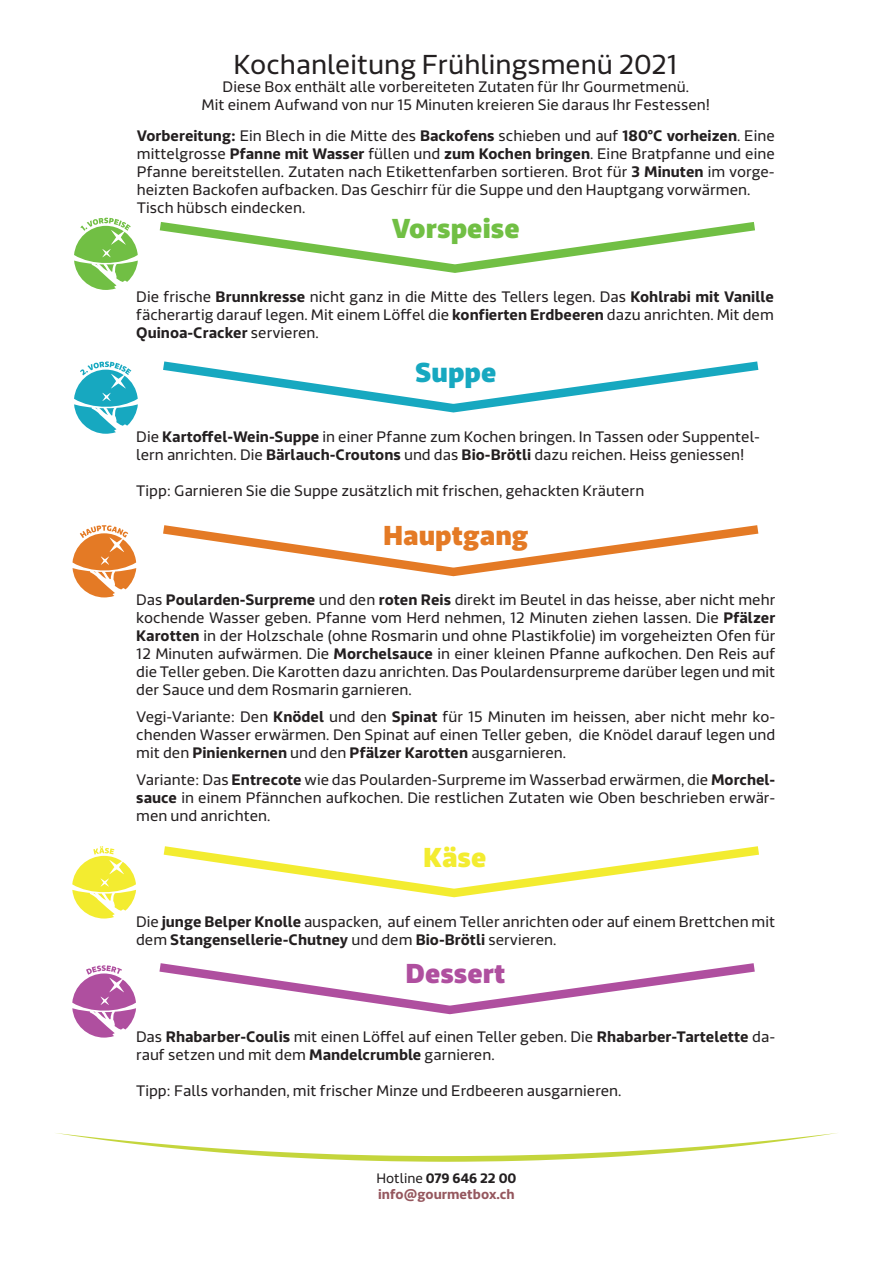
<style>
.page{position:relative;width:893px;height:1263px;background:#fff}
.page>*{position:absolute;margin:0;border:0;box-sizing:border-box;transform-origin:0 0}
.Header_Third{font:27px "Riona Sans";color:#231f20}
.Header_Third-2{font:900 27px "Riona Sans";color:#71bf44}
.Header_Third-3{font:900 27px "Riona Sans";color:#e47a25}
.Header_Third-4{font:900 27px "Riona Sans";color:#af4f9f}
.Header_Third-5{font:900 27px "Riona Sans";color:#17a8c0}
.Header_Third-6{font:900 27px "Riona Sans";color:#f3ec30}
.Body_Text{font:15px/18px "Riona Sans";color:#231f20;text-align:justify}
.Adress_Information{font:700 13.5px/16.2px "Riona Sans";color:#95575e}
.s1{font-weight:700}
.s2{font-weight:400;color:#231f20}
.s3{color:#231f20}
</style>
<div class="page">
<svg style="left:159px;top:222px;width:596px;height:51px"></svg>
<svg style="left:74px;top:218px;width:64px;height:72px"></svg>
<svg style="left:74px;top:361px;width:64px;height:73px"></svg>
<svg style="left:72px;top:525px;width:64px;height:72px"></svg>
<svg style="left:72px;top:846px;width:64px;height:72px"></svg>
<svg style="left:72px;top:965px;width:64px;height:72px"></svg>
<svg style="left:56px;top:1133px;width:781px;height:29px"></svg>
<svg style="left:163px;top:361px;width:596px;height:52px"></svg>
<svg style="left:163px;top:525px;width:596px;height:52px"></svg>
<svg style="left:159px;top:963px;width:596px;height:52px"></svg>
<svg style="left:163px;top:846px;width:596px;height:52px"></svg>
<p class="Header_Third" style="left:234px;top:48px;width:446px">Kochanleitung Frühlingsmenü 2021</p>
<p class="Body_Text" style="left:223px;top:78px;width:468px">Diese Box enthält alle vorbereiteten Zutaten für Ihr Gourmetmenü.</p>
<p class="Body_Text" style="left:202px;top:96px;width:510px">Mit einem Aufwand von nur 15 Minuten kreieren Sie daraus Ihr Festessen!</p>
<p class="Body_Text" style="left:137px;top:127px;width:639px"><span class="s1">Vorbereitung:</span> Ein Blech in die Mitte des <span class="s1">Backofens</span> schieben und auf <span class="s1">180°C vorheizen</span>. Eine mittelgrosse <span class="s1">Pfanne mit Wasser</span> füllen und <span class="s1">zum Kochen bringen</span>. Eine Bratpfanne und eine Pfanne bereitstellen. Zutaten nach Etikettenfarben sortieren. Brot für <span class="s1">3 Minuten</span> im vorge&shy;heizten Backofen aufbacken. Das Geschirr für die Suppe und den Hauptgang vorwärmen.</p>
<p class="Body_Text" style="left:137px;top:199px;width:170px">Tisch hübsch eindecken.</p>
<p class="Header_Third-2" style="left:392px;top:211px;width:130px">Vorspeise</p>
<p class="Body_Text" style="left:136px;top:288px;width:639px">Die frische <span class="s1">Brunnkresse</span> nicht ganz in die Mitte des Tellers legen. Das <span class="s1">Kohlrabi mit Vanille </span>fächerartig darauf legen. Mit einem Löffel die <span class="s1">konfierten Erdbeeren</span> dazu anrichten. Mit dem <span class="s1">Quinoa-Cracker</span> servieren.</p>
<p class="Header_Third-5" style="left:415px;top:354px;width:83px">Suppe</p>
<p class="Body_Text" style="left:136px;top:428px;width:625px">Die <span class="s1">Kartoffel-Wein-Suppe</span> in einer Pfanne zum Kochen bringen. In Tassen oder Suppentel&shy;lern anrichten. Die <span class="s1">Bärlauch-Croutons</span> und das <span class="s1">Bio-Brötli</span> dazu reichen. Heiss geniessen!</p>
<p class="Body_Text" style="left:136px;top:482px;width:509px">Tipp: Garnieren Sie die Suppe zusätzlich mit frischen, gehackten Kräutern</p>
<p class="Header_Third-3" style="left:383px;top:518px;width:147px">Hauptgang</p>
<p class="Body_Text" style="left:136px;top:591px;width:641px">Das <span class="s1">Poularden-Surpreme</span> und den <span class="s1">roten Reis</span> direkt im Beutel in das heisse, aber nicht mehr kochende Wasser geben. Pfanne vom Herd nehmen, 12 Minuten ziehen lassen. Die <span class="s1">Pfälzer Karotten</span> in der Holzschale (ohne Rosmarin und ohne Plastikfolie) im vorgeheizten Ofen für 12 Minuten aufwärmen. Die <span class="s1">Morchelsauce</span> in einer kleinen Pfanne aufkochen. Den Reis auf die Teller geben. Die Karotten dazu anrichten. Das Poulardensurpreme darüber legen und mit der Sauce und dem Rosmarin garnieren.</p>
<p class="Body_Text" style="left:136px;top:708px;width:641px">Vegi-Variante: Den <span class="s1">Knödel</span> und den <span class="s1">Spinat</span> für 15 Minuten im heissen, aber nicht mehr ko&shy;chenden Wasser erwärmen. Den Spinat auf einen Teller geben, die Knödel darauf legen und mit den <span class="s1">Pinienkernen</span> und den <span class="s1">Pfälzer Karotten</span> ausgarnieren.</p>
<p class="Body_Text" style="left:136px;top:771px;width:641px">Variante: Das <span class="s1">Entrecote</span> wie das Poularden-Surpreme im Wasserbad erwärmen, die <span class="s1">Morchel&shy;sauce</span> in einem Pfännchen aufkochen. Die restlichen Zutaten wie Oben beschrieben erwär&shy;men und anrichten.</p>
<p class="Header_Third-6" style="left:423px;top:839px;width:65px">Käse</p>
<p class="Body_Text" style="left:136px;top:912px;width:641px">Die <span class="s1">junge Belper Knolle</span> auspacken, auf einem Teller anrichten oder auf einem Brettchen mit dem <span class="s1">Stangensellerie-Chutney</span> und dem <span class="s1">Bio-Brötli</span> servieren.</p>
<p class="Header_Third-4" style="left:406px;top:956px;width:102px">Dessert</p>
<p class="Body_Text" style="left:136px;top:1028px;width:641px">Das <span class="s1">Rhabarber-Coulis</span> mit einen Löffel auf einen Teller geben. Die <span class="s1">Rhabarber-Tartelette</span> da&shy;rauf setzen und mit dem <span class="s1">Mandelcrumble</span> garnieren.</p>
<p class="Body_Text" style="left:136px;top:1082px;width:487px">Tipp: Falls vorhanden, mit frischer Minze und Erdbeeren ausgarnieren.</p>
<p class="Adress_Information" style="left:376px;top:1170px;width:141px"><span class="s2">Hotline</span> <span class="s3">079 646 22 00 </span>info@gourmetbox.ch</p>
</div>
